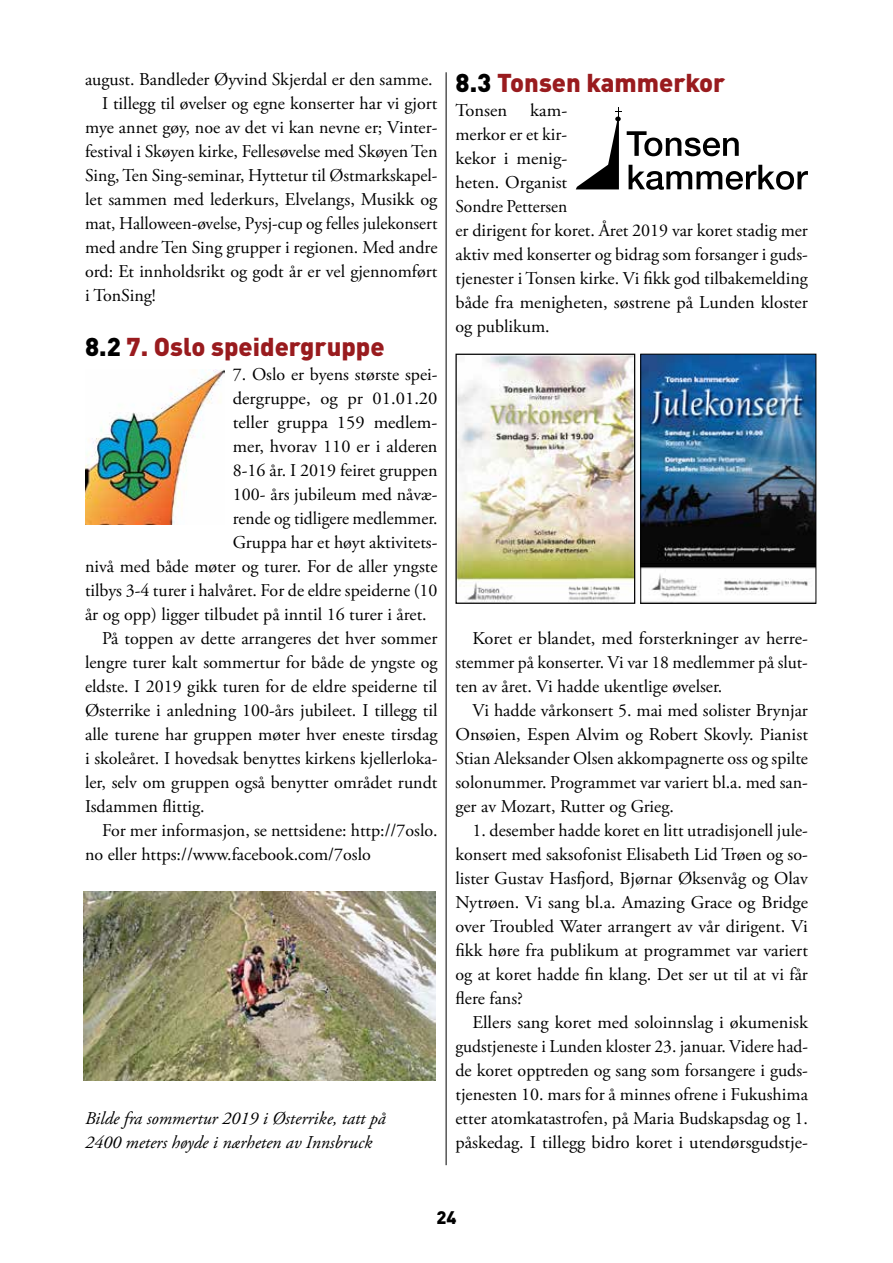
<style>
.page{position:relative;width:893px;height:1263px;background:#fff}
.page>*{position:absolute;margin:0;border:0;box-sizing:border-box;transform-origin:0 0}
.t1{font:900 25.5px "DINOT";color:#991b1e}
.t2{font:18px/24px "Adobe Garamond Pro";color:#000;text-align:justify}
.t3{font:italic 18px/24px "Adobe Garamond Pro";color:#000}
.t4{font:900 18px "DINOT";color:#000}
.s1{color:#000}
</style>
<div class="page">
<hr style="left:446px;top:72px;width:1px;height:1093px;background:#000">
<img style="left:85px;top:370px;width:139px;height:154px">
<img style="left:83px;top:891px;width:353px;height:189px">
<img style="left:457px;top:356px;width:176px;height:246px">
<div style="left:455px;top:354px;width:180px;height:250px;border:1px solid #000"></div>
<img style="left:642px;top:356px;width:172px;height:246px">
<div style="left:640px;top:354px;width:176px;height:250px;border:1px solid #000"></div>
<svg style="left:629px;top:165px;width:179px;height:25px"></svg>
<svg style="left:627px;top:131px;width:112px;height:25px"></svg>
<svg style="left:576px;top:108px;width:45px;height:81px"></svg>
<p class="t2" style="left:85px;top:68px;width:349px">august. Bandleder Øyvind Skjerdal er den samme.</p>
<p class="t2" style="left:102px;top:92px;width:337px">I tillegg til øvelser og egne konserter har vi gjort</p>
<p class="t2" style="left:85px;top:116px;width:354px">mye annet gøy, noe av det vi kan nevne er; Vinter-</p>
<p class="t2" style="left:85px;top:140px;width:354px">festival i Skøyen kirke, Fellesøvelse med Skøyen Ten</p>
<p class="t2" style="left:85px;top:164px;width:354px">Sing, Ten Sing-seminar, Hyttetur til Østmarkskapel-</p>
<p class="t2" style="left:85px;top:188px;width:354px">let sammen med lederkurs, Elvelangs, Musikk og</p>
<p class="t2" style="left:85px;top:212px;width:354px">mat, Halloween-øvelse, Pysj-cup og felles julekonsert</p>
<p class="t2" style="left:85px;top:236px;width:354px">med andre Ten Sing grupper i regionen. Med andre</p>
<p class="t2" style="left:85px;top:260px;width:354px">ord: Et innholdsrikt og godt år er vel gjennomført</p>
<p class="t2" style="left:85px;top:284px;width:72px">i TonSing!</p>
<h1 class="t1" style="left:85px;top:330px;width:301px"><span class="s1">8.2</span> 7. Oslo speidergruppe</h1>
<p class="t2" style="left:233px;top:363px;width:206px">7. Oslo er byens største spei-</p>
<p class="t2" style="left:233px;top:387px;width:206px">dergruppe, og pr 01.01.20</p>
<p class="t2" style="left:233px;top:411px;width:206px">teller gruppa 159 medlem-</p>
<p class="t2" style="left:233px;top:435px;width:206px">mer, hvorav 110 er i alderen</p>
<p class="t2" style="left:233px;top:459px;width:206px">8-16 år. I 2019 feiret gruppen</p>
<p class="t2" style="left:233px;top:483px;width:206px">100- års jubileum med nåvæ-</p>
<p class="t2" style="left:233px;top:507px;width:206px">rende og tidligere medlemmer.</p>
<p class="t2" style="left:233px;top:531px;width:206px">Gruppa har et høyt aktivitets-</p>
<p class="t2" style="left:85px;top:555px;width:354px">nivå med både møter og turer. For de aller yngste</p>
<p class="t2" style="left:85px;top:579px;width:354px">tilbys 3-4 turer i halvåret. For de eldre speiderne (10</p>
<p class="t2" style="left:85px;top:603px;width:343px">år og opp) ligger tilbudet på inntil 16 turer i året.</p>
<p class="t2" style="left:102px;top:627px;width:337px">På toppen av dette arrangeres det hver sommer</p>
<p class="t2" style="left:85px;top:651px;width:354px">lengre turer kalt sommertur for både de yngste og</p>
<p class="t2" style="left:85px;top:675px;width:354px">eldste. I 2019 gikk turen for de eldre speiderne til</p>
<p class="t2" style="left:85px;top:699px;width:354px">Østerrike i anledning 100-års jubileet. I tillegg til</p>
<p class="t2" style="left:85px;top:723px;width:354px">alle turene har gruppen møter hver eneste tirsdag</p>
<p class="t2" style="left:85px;top:747px;width:354px">i skoleåret. I hovedsak benyttes kirkens kjellerloka-</p>
<p class="t2" style="left:85px;top:771px;width:354px">ler, selv om gruppen også benytter området rundt</p>
<p class="t2" style="left:85px;top:795px;width:121px">Isdammen flittig.</p>
<p class="t2" style="left:102px;top:819px;width:337px">For mer informasjon, se nettsidene: http://7oslo.</p>
<p class="t2" style="left:85px;top:843px;width:287px">no eller https://www.facebook.com/7oslo</p>
<p class="t3" style="left:85px;top:1107px;width:302px">Bilde fra sommertur 2019 i Østerrike, tatt på<br>2400 meters høyde i nærheten av Innsbruck</p>
<h1 class="t1" style="left:455px;top:65px;width:271px"><span class="s1">8.3</span> Tonsen kammerkor</h1>
<p class="t2" style="left:455px;top:99px;width:53px">Tonsen</p>
<p class="t2" style="left:455px;top:99px;width:354px;text-align:left;text-indent:75px">kam-<br>merkor er et kir-<br>kekor i menig-<br>heten. Organist<br>Sondre Pettersen<br>er dirigent for koret. Året 2019 var koret stadig mer aktiv med konserter og bidrag som forsanger i guds&shy;tjenester i Tonsen kirke. Vi fikk god tilbakemelding både fra menigheten, søstrene på Lunden kloster og publikum.</p>
<p class="t2" style="left:455px;top:627px;width:354px;text-indent:17px">Koret er blandet, med forsterkninger av herre&shy;stemmer på konserter. Vi var 18 medlemmer på slut&shy;ten av året. Vi hadde ukentlige øvelser.</p>
<p class="t2" style="left:455px;top:699px;width:354px;text-indent:17px">Vi hadde vårkonsert 5. mai med solister Brynjar Onsøien, Espen Alvim og Robert Skovly. Pianist Stian Aleksander Olsen akkompagnerte oss og spilte solonummer. Programmet var variert bl.a. med san&shy;ger av Mozart, Rutter og Grieg.</p>
<p class="t2" style="left:455px;top:819px;width:354px;text-indent:17px">1. desember hadde koret en litt utradisjonell jule&shy;konsert med saksofonist Elisabeth Lid Trøen og so&shy;lister Gustav Hasfjord, Bjørnar Øksenvåg og Olav Nytrøen. Vi sang bl.a. Amazing Grace og Bridge over Troubled Water arrangert av vår dirigent. Vi fikk høre fra publikum at programmet var variert og at koret hadde fin klang. Det ser ut til at vi får flere fans?</p>
<p class="t2" style="left:455px;top:1011px;width:354px;text-indent:17px">Ellers sang koret med soloinnslag i økumenisk gudstjeneste i Lunden kloster 23. januar. Videre had&shy;de koret opptreden og sang som forsangere i guds&shy;tjenesten 10. mars for å minnes ofrene i Fukushima etter atomkatastrofen, på Maria Budskapsdag og 1. påskedag. I tillegg bidro koret i utendørsgudstje-</p>
<p class="t4" style="left:436px;top:1205px;width:22px">24</p>
</div>
